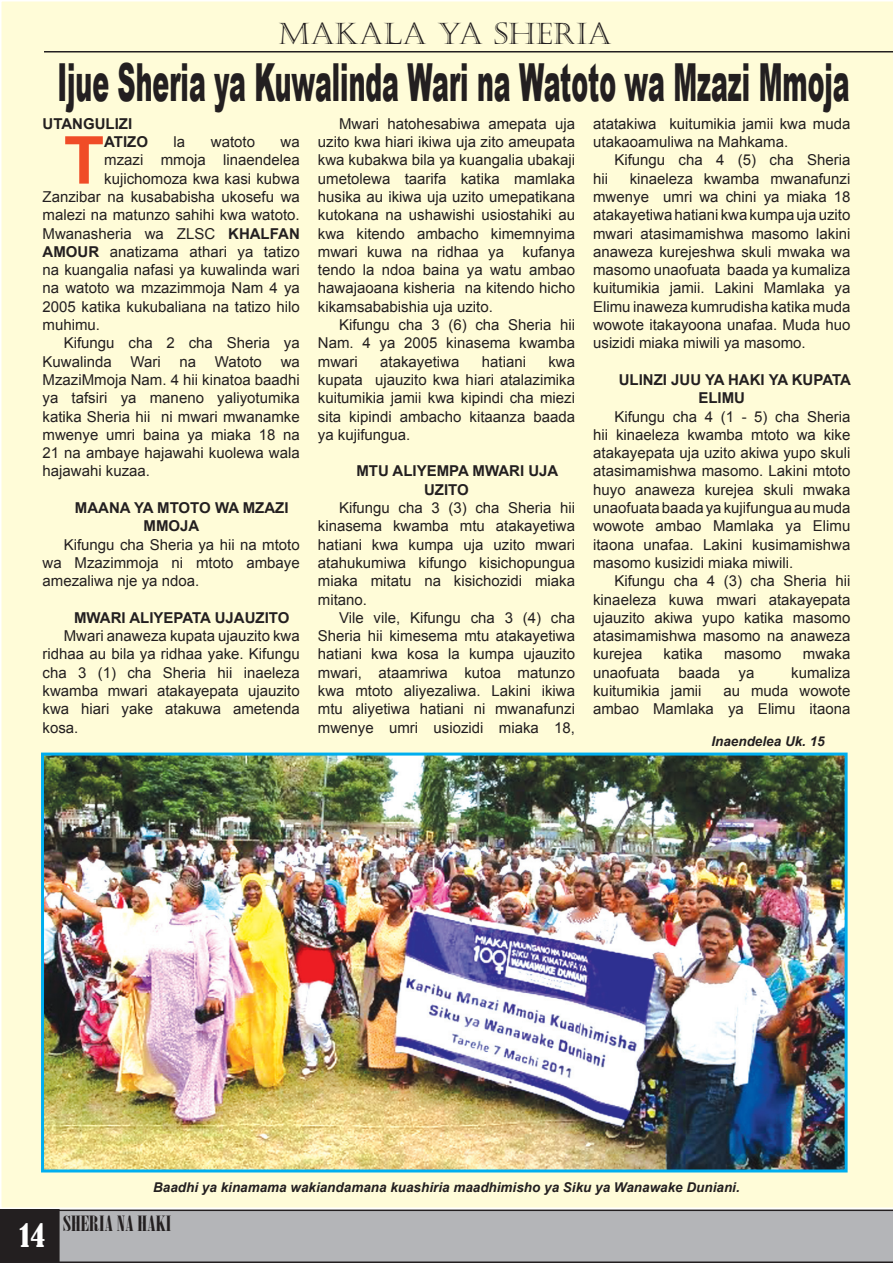
<style>
.page{position:relative;width:893px;height:1263px;background:#fff}
.page>*{position:absolute;margin:0;border:0;box-sizing:border-box;transform-origin:0 0}
.t1{font:700 66.15px "Arial";color:#f04c27}
.t2{font:900 52.5px "Arial";color:#231f20;scale:.48 1}
.t3{font:30px "Castellar";color:#231f20}
.t4{font:condensed 30px "Bernard";color:#fff}
.t5{font:21px "Onyx";color:#231f20;scale:1.3 1}
.t6{font:15px/18.3px "Arial";color:#231f20;text-align:justify}
.t7{font:700 15px/18.3px "Arial";color:#231f20}
.t8{font:italic 700 13.5px "Arial";color:#231f20}
.s1{font-weight:700}
</style>
<div class="page">
<svg style="left:60px;top:1209px;width:832px;height:54px;background:#acadb0"></svg>
<div style="left:0;top:1209px;width:60px;height:54px;background:#231f20"></div>
<div style="left:1px;top:1px;width:891px;height:1207px;background:#fffcd8"></div>
<svg style="left:892px;top:1px;width:1px;height:1262px"></svg>
<hr style="left:44px;top:51px;width:849px;height:1px;background:#231f20">
<img style="left:45px;top:756px;width:799px;height:412px">
<div style="left:41px;top:752px;width:807px;height:420px;border:3px solid #00aeef"></div>
<h3 class="t3" style="left:279px;top:17px;width:335px">MAKALA YA SHERIA</h3>
<h2 class="t2" style="left:57px;top:44px;width:1652px">Ijue Sheria ya Kuwalinda Wari na Watoto wa Mzazi Mmoja</h2>
<p class="t6" style="left:318px;top:114px;width:259px;text-indent:21px">Mwari hatohesabiwa amepata uja uzito kwa hiari ikiwa uja zito ameupata kwa kubakwa bila ya kuangalia ubakaji umetolewa taarifa katika mamlaka husika au ikiwa uja uzito umepatikana kutokana na ushawishi usiostahiki au kwa kitendo ambacho kimemnyima mwari kuwa na ridhaa ya kufanya tendo la ndoa baina ya watu ambao hawajaoana kisheria na kitendo hicho kikamsababishia uja uzito.</p>
<p class="t6" style="left:318px;top:316px;width:259px;text-indent:21px">Kifungu cha 3 (6) cha Sheria hii Nam. 4 ya 2005 kinasema kwamba mwari</p>
<p class="t7" style="left:43px;top:115px;width:91px">UTANGULIZI</p>
<h1 class="t1" style="left:64px;top:117px;width:42px">T</h1>
<p class="t7" style="left:104px;top:133px;width:45px">ATIZO</p>
<p class="t6" style="left:174px;top:133px;width:13px">la</p>
<p class="t6" style="left:211px;top:133px;width:46px">watoto</p>
<p class="t6" style="left:281px;top:133px;width:21px">wa</p>
<p class="t6" style="left:593px;top:114px;width:259px">atatakiwa kuitumikia jamii kwa muda utakaoamuliwa na Mahkama.</p>
<p class="t6" style="left:614px;top:151px;width:238px">Kifungu cha 4 (5) cha Sheria</p>
<p class="t6" style="left:593px;top:169px;width:16px">hii</p>
<p class="t6" style="left:104px;top:151px;width:197px">mzazi mmoja linaendelea</p>
<p class="t6" style="left:104px;top:169px;width:197px">kujichomoza kwa kasi kubwa</p>
<p class="t6" style="left:43px;top:188px;width:259px">Zanzibar na kusababisha ukosefu wa</p>
<p class="t6" style="left:43px;top:206px;width:259px">malezi na matunzo sahihi kwa watoto.</p>
<p class="t6" style="left:43px;top:224px;width:259px">Mwanasheria wa ZLSC <span class="s1">KHALFAN</span></p>
<p class="t6" style="left:43px;top:243px;width:259px"><span class="s1">AMOUR</span> anatizama athari ya tatizo</p>
<p class="t6" style="left:43px;top:261px;width:259px">na kuangalia nafasi ya kuwalinda wari</p>
<p class="t6" style="left:43px;top:279px;width:259px">na watoto wa mzazimmoja Nam 4 ya</p>
<p class="t6" style="left:43px;top:297px;width:259px">2005 katika kukubaliana na tatizo hilo</p>
<p class="t6" style="left:43px;top:316px;width:59px">muhimu.</p>
<p class="t6" style="left:64px;top:334px;width:238px">Kifungu cha 2 cha Sheria ya</p>
<p class="t6" style="left:43px;top:352px;width:71px">Kuwalinda</p>
<p class="t6" style="left:130px;top:352px;width:32px">Wari</p>
<p class="t6" style="left:179px;top:352px;width:18px">na</p>
<p class="t6" style="left:215px;top:352px;width:48px">Watoto</p>
<p class="t6" style="left:593px;top:169px;width:259px;text-indent:37px">kinaeleza kwamba mwanafunzi mwenye umri wa chini ya miaka 18 atakayetiwa hatiani kwa kumpa uja uzito mwari atasimamishwa masomo lakini anaweza kurejeshwa skuli mwaka wa masomo unaofuata baada ya kumaliza kuitumikia jamii. Lakini Mamlaka ya Elimu inaweza kumrudisha katika muda wowote itakayoona unafaa. Muda huo usizidi miaka miwili ya masomo.</p>
<p class="t7" style="left:698px;top:371px;width:154px;text-indent:-80px">ULINZI JUU YA HAKI YA KUPATA<br>ELIMU</p>
<p class="t6" style="left:593px;top:407px;width:259px;text-indent:21px">Kifungu cha 4 (1 - 5) cha Sheria hii kinaeleza kwamba mtoto wa kike atakayepata uja uzito akiwa yupo skuli atasimamishwa masomo. Lakini mtoto huyo anaweza kurejea skuli mwaka unaofuata baada ya kujifungua au muda wowote ambao Mamlaka ya Elimu itaona unafaa. Lakini kusimamishwa masomo kusizidi miaka miwili.</p>
<p class="t6" style="left:593px;top:572px;width:259px;text-indent:21px">Kifungu cha 4 (3) cha Sheria hii kinaeleza kuwa mwari atakayepata ujauzito akiwa yupo katika masomo atasimamishwa masomo na anaweza kurejea</p>
<p class="t6" style="left:318px;top:352px;width:259px;text-indent:231px">kwa kupata ujauzito kwa hiari atalazimika kuitumikia jamii kwa kipindi cha miezi sita kipindi ambacho kitaanza baada ya kujifungua.</p>
<p class="t7" style="left:424px;top:462px;width:136px;text-indent:-68px">MTU ALIYEMPA MWARI UJA<br>UZITO</p>
<p class="t6" style="left:318px;top:499px;width:259px;text-indent:21px">Kifungu cha 3 (3) cha Sheria hii kinasema kwamba mtu atakayetiwa hatiani kwa kumpa uja uzito mwari atahukumiwa kifungo kisichopungua miaka mitatu na kisichozidi miaka mitano.</p>
<p class="t6" style="left:318px;top:609px;width:259px;text-indent:21px">Vile vile, Kifungu cha 3 (4) cha Sheria hii kimesema mtu atakayetiwa hatiani kwa kosa la kumpa ujauzito mwari, ataamriwa kutoa matunzo kwa mtoto aliyezaliwa. Lakini ikiwa mtu aliyetiwa hatiani ni mwanafunzi mwenye umri usiozidi miaka 18,</p>
<p class="t6" style="left:380px;top:352px;width:81px">atakayetiwa</p>
<p class="t6" style="left:482px;top:352px;width:46px">hatiani</p>
<p class="t6" style="left:43px;top:352px;width:259px;text-indent:238px">wa MzaziMmoja Nam. 4 hii kinatoa baadhi ya tafsiri ya maneno yaliyotumika katika Sheria hii ni mwari mwanamke mwenye umri baina ya miaka 18 na 21 na ambaye hajawahi kuolewa wala hajawahi kuzaa.</p>
<p class="t7" style="left:144px;top:499px;width:147px;text-indent:-69px">MAANA YA MTOTO WA MZAZI<br>MMOJA</p>
<p class="t6" style="left:43px;top:535px;width:259px;text-indent:21px">Kifungu cha Sheria ya hii na mtoto wa Mzazimmoja ni mtoto ambaye amezaliwa nje ya ndoa.</p>
<p class="t7" style="left:74px;top:609px;width:217px">MWARI ALIYEPATA UJAUZITO</p>
<p class="t6" style="left:43px;top:627px;width:259px;text-indent:21px">Mwari anaweza kupata ujauzito kwa ridhaa au bila ya ridhaa yake. Kifungu cha 3 (1) cha Sheria hii inaeleza kwamba mwari atakayepata ujauzito kwa hiari yake atakuwa ametenda kosa.</p>
<p class="t6" style="left:664px;top:645px;width:41px">katika</p>
<p class="t6" style="left:724px;top:645px;width:59px">masomo</p>
<p class="t6" style="left:803px;top:645px;width:49px">mwaka</p>
<p class="t6" style="left:593px;top:663px;width:163px">unaofuata baada ya</p>
<p class="t6" style="left:791px;top:663px;width:61px">kumaliza</p>
<p class="t6" style="left:593px;top:682px;width:110px">kuitumikia jamii</p>
<p class="t6" style="left:593px;top:682px;width:259px;text-align:right">au muda wowote<br>ambao Mamlaka ya Elimu itaona</p>
<p class="t8" style="left:711px;top:732px;width:115px">Inaendelea Uk. 15</p>
<h3 class="t4" style="left:19px;top:1218px;width:27px">14</h3>
<p class="t8" style="left:153px;top:1178px;width:588px">Baadhi ya kinamama wakiandamana kuashiria maadhimisho ya Siku ya Wanawake Duniani.</p>
<h3 class="t5" style="left:63px;top:1212px;width:85px">SHERIA NA HAKI</h3>
</div>
